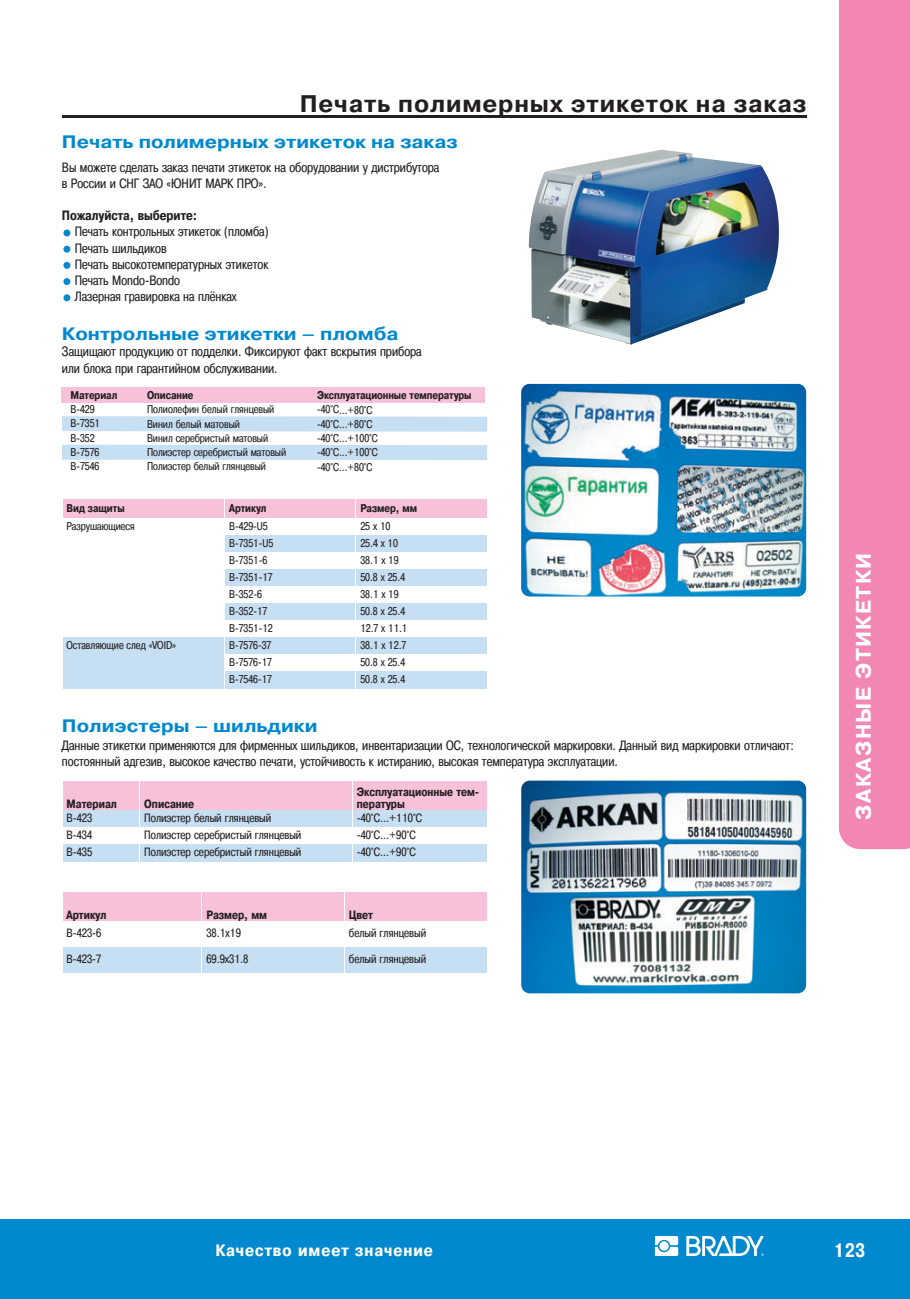
<style>
.page{position:relative;width:910px;height:1299px;background:#fff}
.page>*{position:absolute;margin:0;border:0;box-sizing:border-box;transform-origin:0 0}
.t1{font:700 24px "Pragmatica C";letter-spacing:.035em;color:#231f20}
.t2{font:700 21px "Pragmatica C";letter-spacing:.065em;color:#fff}
.t3{font:700 19.5px "Pragmatica Cond C";color:#fff;scale:.95 1}
.t4{font:700 18px "Pragmatica C";color:#0089cf;scale:1.1 1}
.t5{font:700 16.5px "Pragmatica Cond C";letter-spacing:.05em;color:#fff;scale:1.1 1}
.t6{font:13.5px/16.2px "Pragmatica Cond C";color:#231f20}
.t7{font:700 13.5px "Pragmatica Cond C";color:#231f20}
.t8{font:12px "Pragmatica Cond C";color:#231f20}
.t9{font:700 12px/12px "Pragmatica Cond C";color:#231f20}
.t10{font:11.25px "Pragmatica Cond C";color:#231f20}
.t11{font:700 11.25px "Pragmatica Cond C";letter-spacing:-.005em;color:#231f20}
</style>
<div class="page">
<div style="left:839px;top:0;width:71px;height:849px;background:#f287b6"></div>
<div style="left:0;top:1219px;width:910px;height:80px;background:#0089cf"></div>
<svg style="left:686px;top:1236px;width:78px;height:20px"></svg>
<svg style="left:655px;top:1236px;width:23px;height:20px"></svg>
<hr style="left:62px;top:116px;width:744px;height:2px;background:#231f20">
<div style="left:62px;top:387px;width:423px;height:15px;background:#f7c1d9"></div>
<svg style="left:63px;top:229px;width:7px;height:7px"></svg>
<svg style="left:63px;top:246px;width:7px;height:7px"></svg>
<svg style="left:63px;top:262px;width:7px;height:7px"></svg>
<svg style="left:63px;top:278px;width:7px;height:7px"></svg>
<svg style="left:63px;top:294px;width:7px;height:7px"></svg>
<svg style="left:62px;top:416px;width:425px;height:16px;background:#cae0f2"></svg>
<div style="left:62px;top:445px;width:425px;height:15px;background:#c7dff2"></div>
<img style="left:521px;top:384px;width:285px;height:212px">
<div style="left:62px;top:499px;width:163px;height:19px;background:#f7c1d9"></div>
<div style="left:225px;top:499px;width:131px;height:19px;background:#f7c1d9"></div>
<div style="left:356px;top:499px;width:131px;height:19px;background:#f7c1d9"></div>
<div style="left:225px;top:535px;width:131px;height:17px;background:#c7dff2"></div>
<div style="left:356px;top:535px;width:131px;height:17px;background:#c7dff2"></div>
<div style="left:225px;top:569px;width:131px;height:17px;background:#c7dff2"></div>
<div style="left:356px;top:569px;width:131px;height:17px;background:#c7dff2"></div>
<div style="left:225px;top:603px;width:131px;height:18px;background:#c7dff2"></div>
<div style="left:356px;top:603px;width:131px;height:18px;background:#c7dff2"></div>
<div style="left:62px;top:638px;width:163px;height:17px;background:#c7dff2"></div>
<div style="left:225px;top:638px;width:131px;height:17px;background:#c7dff2"></div>
<div style="left:356px;top:638px;width:131px;height:17px;background:#c7dff2"></div>
<div style="left:62px;top:655px;width:163px;height:17px;background:#c7dff2"></div>
<div style="left:62px;top:672px;width:294px;height:17px;background:#c7dff2"></div>
<div style="left:356px;top:672px;width:131px;height:17px;background:#c7dff2"></div>
<hr style="left:62px;top:499px;width:1px;height:190px;background:#fff">
<hr style="left:225px;top:499px;width:1px;height:190px;background:#fff">
<hr style="left:356px;top:499px;width:1px;height:190px;background:#fff">
<div style="left:62px;top:781px;width:78px;height:30px;background:#f7c1d9"></div>
<div style="left:140px;top:781px;width:212px;height:30px;background:#f7c1d9"></div>
<div style="left:352px;top:781px;width:135px;height:30px;background:#f7c1d9"></div>
<div style="left:62px;top:811px;width:78px;height:17px;background:#c7dff2"></div>
<div style="left:140px;top:811px;width:212px;height:17px;background:#c7dff2"></div>
<div style="left:352px;top:811px;width:135px;height:17px;background:#c7dff2"></div>
<div style="left:62px;top:845px;width:78px;height:17px;background:#c7dff2"></div>
<div style="left:140px;top:845px;width:212px;height:17px;background:#c7dff2"></div>
<div style="left:352px;top:845px;width:135px;height:17px;background:#c7dff2"></div>
<hr style="left:62px;top:781px;width:1px;height:81px;background:#fff">
<hr style="left:140px;top:781px;width:1px;height:81px;background:#fff">
<hr style="left:352px;top:781px;width:1px;height:81px;background:#fff">
<div style="left:62px;top:892px;width:140px;height:29px;background:#f7c1d9"></div>
<div style="left:202px;top:892px;width:142px;height:29px;background:#f7c1d9"></div>
<div style="left:344px;top:892px;width:143px;height:29px;background:#f7c1d9"></div>
<div style="left:62px;top:947px;width:140px;height:25px;background:#c7dff2"></div>
<div style="left:202px;top:947px;width:142px;height:25px;background:#c7dff2"></div>
<div style="left:344px;top:947px;width:143px;height:25px;background:#c7dff2"></div>
<hr style="left:62px;top:892px;width:1px;height:80px;background:#fff">
<hr style="left:202px;top:892px;width:1px;height:80px;background:#fff">
<hr style="left:344px;top:892px;width:1px;height:80px;background:#fff">
<img style="left:521px;top:780px;width:285px;height:213px">
<img style="left:529px;top:150px;width:250px;height:195px">
<h1 class="t1" style="left:300px;top:95px;width:508px">Печать полимерных этикеток на заказ</h1>
<h3 class="t4" style="left:62px;top:135px;width:361px">Печать полимерных этикеток на заказ</h3>
<p class="t6" style="left:62px;top:160px;width:379px">Вы можете сделать заказ печати этикеток на оборудовании у дистрибутора в России и СНГ ЗАО «ЮНИТ МАРК ПРО».</p>
<p class="t7" style="left:62px;top:211px;width:137px">Пожалуйста, выберите:</p>
<p class="t6" style="left:75px;top:225px;width:195px">Печать контрольных этикеток (пломба)<br>Печать шильдиков<br>Печать высокотемпературных этикеток<br>Печать Mondo-Bondo<br>Лазерная гравировка на плёнках</p>
<h3 class="t4" style="left:62px;top:327px;width:307px">Контрольные этикетки – пломба</h3>
<p class="t6" style="left:62px;top:345px;width:361px">Защищают продукцию от подделки. Фиксируют факт вскрытия прибора или блока при гарантийном обслуживании.</p>
<p class="t11" style="left:71px;top:391px;width:48px">Материал</p>
<p class="t11" style="left:147px;top:391px;width:48px">Описание</p>
<p class="t11" style="left:317px;top:391px;width:156px">Эксплуатационные температуры</p>
<p class="t10" style="left:71px;top:405px;width:26px">В-429</p>
<p class="t10" style="left:147px;top:405px;width:129px">Полиолефин белый глянцевый</p>
<p class="t10" style="left:317px;top:406px;width:57px">-40°C...+80°C</p>
<p class="t10" style="left:70px;top:419px;width:31px">В-7351</p>
<p class="t10" style="left:147px;top:420px;width:94px">Винил белый матовый</p>
<p class="t10" style="left:317px;top:420px;width:57px">-40°C...+80°C</p>
<p class="t10" style="left:70px;top:434px;width:26px">В-352</p>
<p class="t10" style="left:147px;top:434px;width:123px">Винил серебристый матовый</p>
<p class="t10" style="left:317px;top:434px;width:62px">-40°C...+100°C</p>
<p class="t10" style="left:70px;top:448px;width:30px">В-7576</p>
<p class="t10" style="left:147px;top:448px;width:141px">Полиэстер серебристый матовый</p>
<p class="t10" style="left:317px;top:448px;width:62px">-40°C...+100°C</p>
<p class="t10" style="left:70px;top:462px;width:30px">В-7546</p>
<p class="t10" style="left:147px;top:462px;width:121px">Полиэстер белый глянцевый</p>
<p class="t10" style="left:317px;top:463px;width:57px">-40°C...+80°C</p>
<p class="t11" style="left:67px;top:504px;width:60px">Вид защиты</p>
<p class="t11" style="left:229px;top:504px;width:39px">Артикул</p>
<p class="t11" style="left:360px;top:504px;width:58px">Размер, мм</p>
<p class="t10" style="left:67px;top:522px;width:70px">Разрушающиеся</p>
<p class="t10" style="left:229px;top:522px;width:40px">В-429-U5</p>
<p class="t10" style="left:360px;top:522px;width:31px">25 х 10</p>
<p class="t10" style="left:229px;top:539px;width:46px">В-7351-U5</p>
<p class="t10" style="left:360px;top:539px;width:39px">25.4 х 10</p>
<p class="t10" style="left:229px;top:556px;width:40px">В-7351-6</p>
<p class="t10" style="left:360px;top:556px;width:40px">38.1 х 19</p>
<p class="t10" style="left:229px;top:573px;width:45px">В-7351-17</p>
<p class="t10" style="left:360px;top:573px;width:46px">50.8 х 25.4</p>
<p class="t10" style="left:229px;top:590px;width:34px">В-352-6</p>
<p class="t10" style="left:360px;top:590px;width:40px">38.1 х 19</p>
<p class="t10" style="left:229px;top:607px;width:40px">В-352-17</p>
<p class="t10" style="left:360px;top:607px;width:46px">50.8 х 25.4</p>
<p class="t10" style="left:229px;top:624px;width:45px">В-7351-12</p>
<p class="t10" style="left:360px;top:624px;width:49px">12.7 х 11.1</p>
<p class="t10" style="left:67px;top:641px;width:111px">Оставляющие след «VOID»</p>
<p class="t10" style="left:229px;top:641px;width:44px">В-7576-37</p>
<p class="t10" style="left:360px;top:641px;width:47px">38.1 х 12.7</p>
<p class="t10" style="left:229px;top:658px;width:44px">В-7576-17</p>
<p class="t10" style="left:360px;top:658px;width:46px">50.8 х 25.4</p>
<p class="t10" style="left:229px;top:675px;width:44px">В-7546-17</p>
<p class="t10" style="left:360px;top:675px;width:46px">50.8 х 25.4</p>
<h3 class="t4" style="left:62px;top:719px;width:234px">Полиэстеры – шильдики</h3>
<p class="t6" style="left:62px;top:738px;width:733px">Данные этикетки применяются для фирменных шильдиков, инвентаризации ОС, технологической маркировки. Данный вид маркировки отличают: постоянный адгезив, высокое качество печати, устойчивость к истиранию, высокая температура эксплуатации.</p>
<p class="t9" style="left:67px;top:799px;width:52px">Материал</p>
<p class="t9" style="left:144px;top:799px;width:51px">Описание</p>
<p class="t9" style="left:357px;top:787px;width:124px">Эксплуатационные тем&shy;пературы</p>
<p class="t8" style="left:67px;top:814px;width:27px">В-423</p>
<p class="t8" style="left:144px;top:814px;width:128px">Полиэстер белый глянцевый</p>
<p class="t8" style="left:357px;top:814px;width:67px">-40°C...+110°C</p>
<p class="t8" style="left:67px;top:831px;width:27px">В-434</p>
<p class="t8" style="left:144px;top:831px;width:159px">Полиэстер серебристый глянцевый</p>
<p class="t8" style="left:357px;top:831px;width:60px">-40°C...+90°C</p>
<p class="t8" style="left:67px;top:848px;width:27px">В-435</p>
<p class="t8" style="left:144px;top:848px;width:159px">Полиэстер серебристый глянцевый</p>
<p class="t8" style="left:357px;top:848px;width:60px">-40°C...+90°C</p>
<p class="t9" style="left:67px;top:910px;width:41px">Артикул</p>
<p class="t9" style="left:206px;top:910px;width:62px">Размер, мм</p>
<p class="t9" style="left:349px;top:910px;width:26px">Цвет</p>
<p class="t8" style="left:67px;top:929px;width:36px">В-423-6</p>
<p class="t8" style="left:206px;top:929px;width:36px">38.1х19</p>
<p class="t8" style="left:349px;top:929px;width:79px">белый глянцевый</p>
<p class="t8" style="left:67px;top:954px;width:36px">В-423-7</p>
<p class="t8" style="left:206px;top:954px;width:44px">69.9х31.8</p>
<p class="t8" style="left:349px;top:954px;width:79px">белый глянцевый</p>
<h2 class="t2" style="left:856px;top:819px;width:268px;rotate:-90deg">ЗАКАЗНЫЕ ЭТИКЕТКИ</h2>
<p class="t5" style="left:215px;top:1244px;width:199px">Качество имеет значение</p>
<h3 class="t3" style="left:834px;top:1243px;width:35px">123</h3>
</div>
